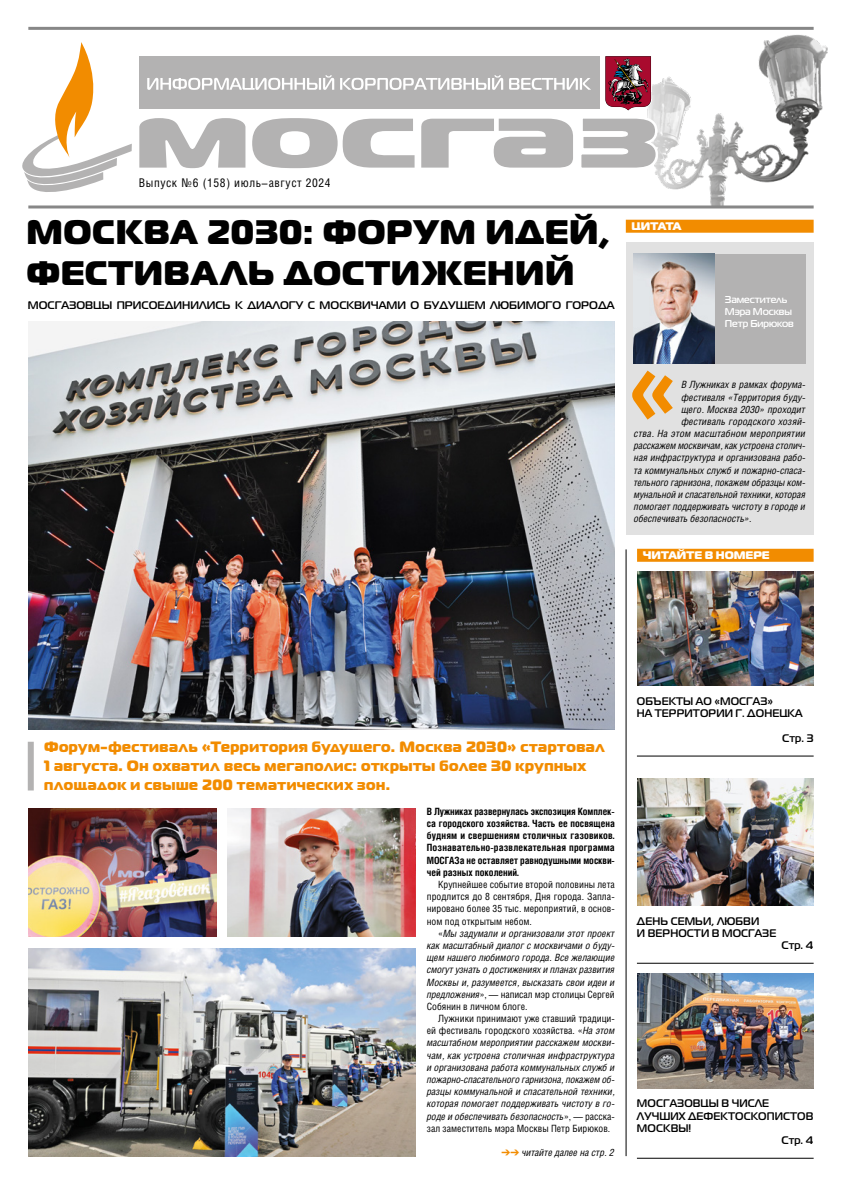
<style>
.page{position:relative;width:842px;height:1191px;background:#fff}
.page>*{position:absolute;margin:0;border:0;box-sizing:border-box;transform-origin:0 0}
.t1{font:34px/40.8px "Magistral Black C";letter-spacing:.02em;color:#000}
.t2{font:900 15px/19.1px "Magistral";letter-spacing:.04em;color:#f28c00}
.t3{font:12px "Helios Cond";letter-spacing:.05em;color:#000}
.t4{font:700 11px/12.2px "Magistral";letter-spacing:.01em;color:#000;scale:.96 1}
.t5{font:700 11px "Magistral";letter-spacing:.01em;color:#000}
.t6{font:900 11px "Magistral";color:#fff}
.t7{font:italic 10px/12.2px "Helios Cond";color:#000;text-align:justify}
.t8{font:700 10px/12.2px "Helios Cond";letter-spacing:-.005em;color:#000;text-align:justify}
.t9{font:10px/12.2px "Helios Cond";color:#000;text-align:justify}
.t10{font:700 10px/12.2px "Magistral";letter-spacing:-.01em;color:#fff}
.s1{font-style:normal}
.s2{color:#f28c00}
</style>
<div class="page">
<img style="left:655px;top:34px;width:173px;height:171px">
<svg style="left:22px;top:42px;width:110px;height:150px"></svg>
<svg style="left:139px;top:56px;width:520px;height:116px"></svg>
<hr style="left:28px;top:205px;width:786px;height:3px;background:#878787">
<hr style="left:28px;top:27px;width:786px;height:3px;background:#878787">
<img style="left:28px;top:949px;width:387px;height:207px">
<img style="left:28px;top:808px;width:188px;height:128px">
<img style="left:227px;top:808px;width:188px;height:128px">
<img style="left:28px;top:322px;width:586px;height:407px">
<hr style="left:626px;top:549px;width:1px;height:607px;background:#000">
<div style="left:28px;top:741px;width:6px;height:49px;background:#b3b2b2"></div>
<div style="left:626px;top:242px;width:188px;height:292px;background:#e1e1e1"></div>
<svg style="left:632px;top:370px;width:41px;height:49px"></svg>
<div style="left:626px;top:220px;width:188px;height:13px;background:#f28c00"></div>
<hr style="left:637px;top:1158px;width:177px;height:1px;background:#000">
<hr style="left:637px;top:963px;width:177px;height:1px;background:#000">
<hr style="left:637px;top:756px;width:177px;height:1px;background:#000">
<div style="left:637px;top:549px;width:177px;height:13px;background:#f28c00"></div>
<img style="left:637px;top:973px;width:177px;height:115px">
<img style="left:637px;top:778px;width:177px;height:127px">
<img style="left:637px;top:571px;width:177px;height:114px">
<div style="left:681px;top:254px;width:124px;height:109px;background:#b3b2b2"></div>
<img style="left:634px;top:254px;width:81px;height:109px">
<p class="t3" style="left:139px;top:176px;width:193px">Выпуск №6 (158) июль–август 2024</p>
<h1 class="t1" style="left:26px;top:209px;width:586px">МОСКВА 2030: ФОРУМ ИДЕЙ,<br>ФЕСТИВАЛЬ ДОСТИЖЕНИЙ</h1>
<p class="t5" style="left:28px;top:298px;width:588px">МОСГАЗОВЦЫ ПРИСОЕДИНИЛИСЬ К ДИАЛОГУ С МОСКВИЧАМИ О БУДУЩЕМ ЛЮБИМОГО ГОРОДА</p>
<p class="t6" style="left:631px;top:218px;width:52px">ЦИТАТА</p>
<p class="t10" style="left:725px;top:293px;width:70px">Заместитель<br>Мэра Москвы<br>Петр Бирюков</p>
<p class="t7" style="left:681px;top:378px;width:126px">В Лужниках в рамках форума-</p>
<p class="t7" style="left:681px;top:391px;width:126px">фестиваля «Территория буду-</p>
<p class="t7" style="left:681px;top:403px;width:126px">щего. Москва 2030» проходит</p>
<p class="t7" style="left:681px;top:415px;width:126px">фестиваль городского хозяй-</p>
<p class="t7" style="left:634px;top:427px;width:173px">ства. На этом масштабном мероприятии</p>
<p class="t7" style="left:634px;top:439px;width:173px">расскажем москвичам, как устроена столич-</p>
<p class="t7" style="left:634px;top:451px;width:173px">ная инфраструктура и организована рабо-</p>
<p class="t7" style="left:634px;top:464px;width:173px">та коммунальных служб и пожарно-спаса-</p>
<p class="t7" style="left:634px;top:476px;width:173px">тельного гарнизона, покажем образцы ком-</p>
<p class="t7" style="left:634px;top:488px;width:173px">мунальной и спасательной техники, которая</p>
<p class="t7" style="left:634px;top:500px;width:173px">помогает поддерживать чистоту в городе и</p>
<p class="t7" style="left:634px;top:512px;width:119px">обеспечивать безопасность».</p>
<p class="t6" style="left:643px;top:547px;width:128px">ЧИТАЙТЕ В НОМЕРЕ</p>
<h2 class="t2" style="left:44px;top:737px;width:562px">Форум-фестиваль «Территория будущего. Москва 2030» стартовал<br>1 августа. Он охватил весь мегаполис: открыты более 30 крупных площадок и свыше 200 тематических зон.</h2>
<p class="t8" style="left:427px;top:805px;width:189px">В Лужниках развернулась экспозиция Комплек&shy;са городского хозяйства. Часть ее посвящена будням и свершениям столичных газовиков.<br>Познавательно-развлекательная программа МОСГАЗа не оставляет равнодушными москви&shy;чей разных поколений.</p>
<p class="t9" style="left:427px;top:878px;width:189px;text-indent:11px">Крупнейшее событие второй половины лета продлится до 8 сентября, Дня города. Запла&shy;нировано более 35 тыс. мероприятий, в основ&shy;ном под открытым небом.</p>
<p class="t7" style="left:427px;top:927px;width:189px;text-indent:11px"><span class="s1">«</span>Мы задумали и организовали этот проект как масштабный диалог с москвичами о буду&shy;щем нашего любимого города. Все желающие смогут узнать о достижениях и планах развития Москвы и, разумеется, высказать свои идеи и предложения<span class="s1">», — написал мэр столицы Сергей Собянин в личном блоге.</span></p>
<p class="t7" style="left:427px;top:1012px;width:190px;text-indent:11px"><span class="s1">Лужники принимают уже ставший традици&shy;ей фестиваль городского хозяйства. «</span>На этом масштабном мероприятии расскажем москви&shy;чам, как устроена столичная инфраструктура и организована работа коммунальных служб и пожарно-спасательного гарнизона, покажем об&shy;разцы коммунальной и спасательной техники, которая помогает поддерживать чистоту в го&shy;роде и обеспечивать безопасность<span class="s1">», — расска&shy;зал заместитель мэра Москвы Петр Бирюков.</span></p>
<p class="t7" style="left:501px;top:1146px;width:114px"><span class="s2">➔➔</span> читайте далее на стр. 2</p>
<p class="t4" style="left:637px;top:695px;width:174px">ОБЪЕКТЫ АО «МОСГАЗ»<br>НА ТЕРРИТОРИИ Г. ДОНЕЦКА</p>
<p class="t5" style="left:782px;top:730px;width:33px">Стр. 3</p>
<p class="t4" style="left:637px;top:914px;width:147px">ДЕНЬ СЕМЬИ, ЛЮБВИ<br>И ВЕРНОСТИ В МОСГАЗЕ</p>
<p class="t5" style="left:781px;top:938px;width:34px">Стр. 4</p>
<p class="t4" style="left:637px;top:1097px;width:139px">МОСГАЗОВЦЫ В ЧИСЛЕ</p>
<p class="t4" style="left:637px;top:1109px;width:185px">ЛУЧШИХ ДЕФЕКТОСКОПИСТОВ</p>
<p class="t4" style="left:637px;top:1121px;width:58px">МОСКВЫ!</p>
<p class="t5" style="left:781px;top:1133px;width:34px">Стр. 4</p>
</div>
